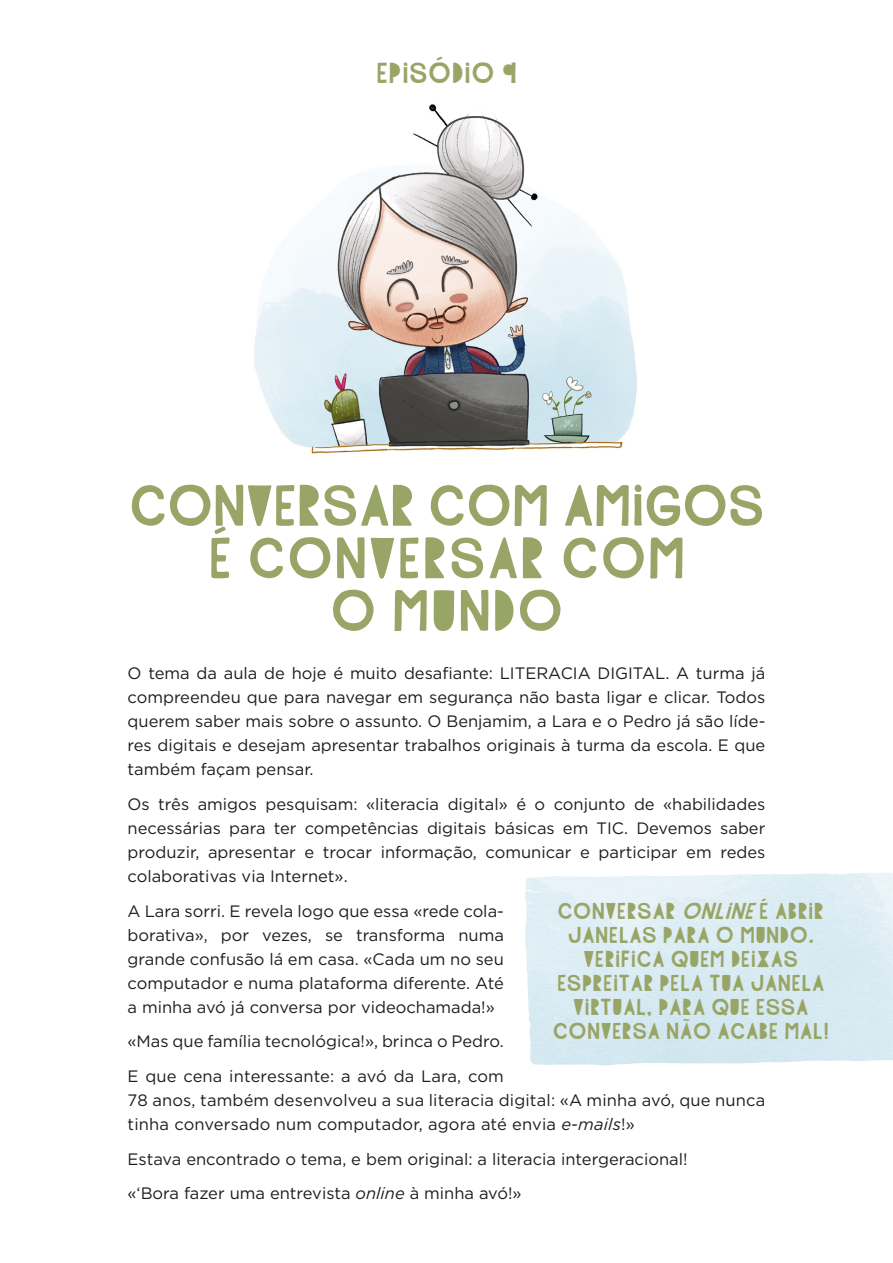
<style>
.page{position:relative;width:893px;height:1263px;background:#fff}
.page>*{position:absolute;margin:0;border:0;box-sizing:border-box;transform-origin:0 0}
.t1{font:72px/52.5px "Highflier";letter-spacing:-.02em;color:#99a567;text-align:center}
.t2{font:36px "Highflier";color:#99a567}
.t3{font:28.5px/24px "Highflier";color:#99a567;text-align:center}
.t4{font:16.5px/24px "Gotham";color:#1d1d1b;text-align:justify}
.s1{font-style:italic}
</style>
<div class="page">
<img style="left:254px;top:104px;width:383px;height:350px">
<h2 class="t2" style="left:376px;top:56px;width:143px">EPISÓDIO 9</h2>
<h1 class="t1" style="left:128px;top:480px;width:638px">CONVERSAR COM AMIGOS<br>É CONVERSAR COM<br>O MUNDO</h1>
<p class="t4" style="left:128px;top:661px;width:639px">O tema da aula de hoje é muito desafiante: LITERACIA DIGITAL. A turma já compreendeu que para navegar em segurança não basta ligar e clicar. Todos querem saber mais sobre o assunto. O Benjamim, a Lara e o Pedro já são líde&shy;res digitais e desejam apresentar trabalhos originais à turma da escola. E que também façam pensar.</p>
<p class="t4" style="left:128px;top:792px;width:639px">Os três amigos pesquisam: «literacia digital» é o conjunto de «habilidades necessárias para ter competências digitais básicas em TIC. Devemos saber produzir, apresentar e trocar informação, comunicar e participar em redes colaborativas via Internet».</p>
<p class="t4" style="left:128px;top:898px;width:378px">A Lara sorri. E revela logo que essa «rede cola&shy;borativa», por vezes, se transforma numa grande confusão lá em casa. «Cada um no seu computador e numa plataforma diferente. Até a minha avó já conversa por videochamada!»</p>
<p class="t4" style="left:128px;top:1024px;width:378px;line-height:34.7px">«Mas que família tecnológica!», brinca o Pedro.<br>E que cena interessante: a avó da Lara, com</p>
<p class="t4" style="left:128px;top:1088px;width:639px">78 anos, também desenvolveu a sua literacia digital: «A minha avó, que nunca tinha conversado num computador, agora até envia <span class="s1">e-mails</span>!»</p>
<p class="t4" style="left:128px;top:1141px;width:561px;line-height:34.7px">Estava encontrado o tema, e bem original: a literacia intergeracional! «‘Bora fazer uma entrevista <span class="s1">online</span> à minha avó!»</p>
<h3 class="t3" style="left:552px;top:899px;width:278px">CONVERSAR <span class="s1">ONLINE</span>É ABRIR<br>JANELAS PARA O MUNDO.<br>VERIFICA QUEM DEIXAS<br>ESPREITAR PELA TUA JANELA<br>VIRTUAL, PARA QUE ESSA<br>CONVERSA NÃO ACABE MAL!</h3>
</div>
